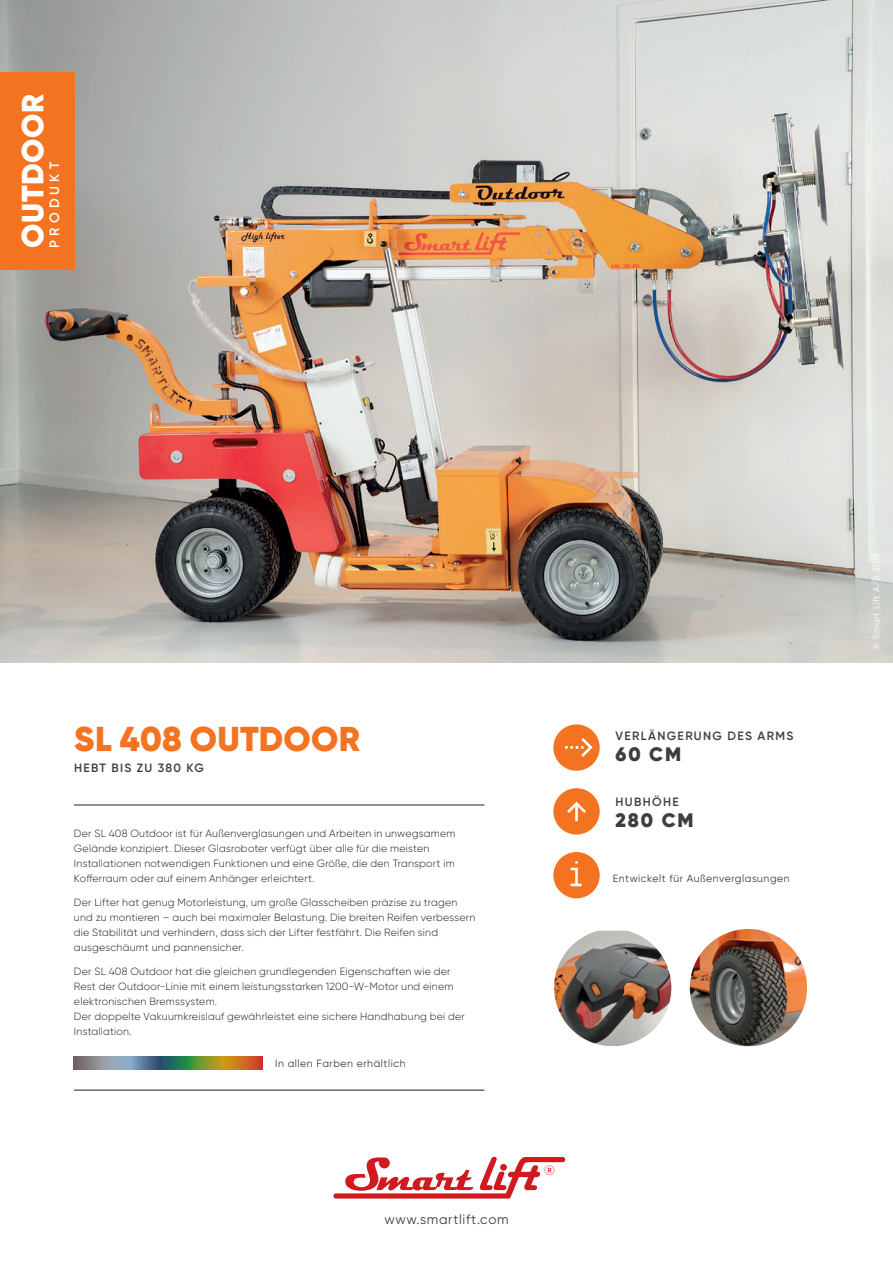
<style>
.page{position:relative;width:893px;height:1263px;background:#fff}
.page>*{position:absolute;margin:0;border:0;box-sizing:border-box;transform-origin:0 0}
.Produkt_-_navn__oran{font:900 34.5px "Gilroy";letter-spacing:.005em;color:#f47321}
.t1{font:900 30.75px "Gilroy";letter-spacing:.02em;color:#fff}
.t2{font:900 19.5px "Gilroy";letter-spacing:.095em;color:#3e3e3f}
.t3{font:13.5px "Gilroy";letter-spacing:.05em;color:#3e3e3f}
.t4{font:600 13.5px "Gilroy";letter-spacing:.31em;color:#fff}
.t5{font:13.5px "Gilroy";color:#d1232a}
.Produkt_-_Rubrik_ove{font:600 12px "Gilroy";letter-spacing:.11em;color:#3e3e3f}
.Produkt_-_brødtekst{font:300 10.5px/15px "Gilroy";letter-spacing:.02em;color:#231f20}
.t6{font:10.5px "Gilroy";letter-spacing:.05em;color:#3e3e3f}
.t7{font:9px "Gilroy";letter-spacing:.05em;color:#fff}
</style>
<div class="page">
<svg style="left:333px;top:1156px;width:232px;height:42px"></svg>
<img style="left:0;top:0;width:893px;height:662px">
<div style="left:0;top:72px;width:74px;height:198px;background:#f47321"></div>
<hr style="left:74px;top:805px;width:410px;height:1px;background:#231f20">
<hr style="left:74px;top:1090px;width:410px;height:1px;background:#231f20">
<svg style="left:74px;top:1057px;width:188px;height:12px;background:#7f8163"></svg>
<img style="left:690px;top:929px;width:117px;height:117px;border-radius:59px">
<img style="left:554px;top:931px;width:117px;height:115px">
<div style="left:553px;top:788px;width:47px;height:46px;background:#f47321;border-radius:50%"></div>
<hr style="left:575px;top:805px;width:3px;height:16px;background:#fff">
<svg style="left:567px;top:801px;width:19px;height:15px"></svg>
<div style="left:553px;top:852px;width:47px;height:46px;background:#f47321;border-radius:50%"></div>
<hr style="left:575px;top:869px;width:3px;height:16px;background:#fff">
<svg style="left:571px;top:861px;width:7px;height:9px"></svg>
<svg style="left:570px;top:884px;width:11px;height:2px"></svg>
<div style="left:553px;top:724px;width:47px;height:47px;background:#f47321;border-radius:50%"></div>
<svg style="left:565px;top:738px;width:28px;height:19px"></svg>
<p class="t1" style="left:13px;top:248px;width:155px;rotate:-90deg">OUTDOOR</p>
<p class="t4" style="left:46px;top:248px;width:87px;rotate:-90deg">PRODUKT</p>
<p class="Produkt_-_navn__oran" style="left:74px;top:717px;width:287px">SL 408 OUTDOOR</p>
<p class="Produkt_-_Rubrik_ove" style="left:74px;top:760px;width:131px">HEBT BIS ZU 380 KG</p>
<p class="Produkt_-_brødtekst" style="left:74px;top:826px;width:383px">Der SL 408 Outdoor ist für Außenverglasungen und Arbeiten in unwegsamem Gelände konzipiert. Dieser Glasroboter verfügt über alle für die meisten Installationen notwendigen Funktionen und eine Größe, die den Transport im Kofferraum oder auf einem Anhänger erleichtert.</p>
<p class="Produkt_-_brødtekst" style="left:74px;top:895px;width:403px">Der Lifter hat genug Motorleistung, um große Glasscheiben präzise zu tragen und zu montieren – auch bei maximaler Belastung. Die breiten Reifen verbessern die Stabilität und verhindern, dass sich der Lifter festfährt. Die Reifen sind ausgeschäumt und pannensicher.</p>
<p class="Produkt_-_brødtekst" style="left:74px;top:964px;width:392px">Der SL 408 Outdoor hat die gleichen grundlegenden Eigenschaften wie der Rest der Outdoor-Linie mit einem leistungsstarken 1200-W-Motor und einem elektronischen Bremssystem.<br>Der doppelte Vakuumkreislauf gewährleistet eine sichere Handhabung bei der Installation.</p>
<p class="t6" style="left:275px;top:1057px;width:132px">In allen Farben erhältlich</p>
<p class="t3" style="left:384px;top:1211px;width:126px">www.smartlift.com</p>
<p class="t5" style="left:544px;top:1162px;width:12px">®</p>
<p class="Produkt_-_Rubrik_ove" style="left:616px;top:728px;width:179px">VERLÄNGERUNG DES ARMS</p>
<p class="t2" style="left:616px;top:742px;width:67px">60 CM</p>
<p class="Produkt_-_Rubrik_ove" style="left:616px;top:794px;width:65px">HUBHÖHE</p>
<p class="t2" style="left:616px;top:808px;width:80px">280 CM</p>
<p class="t6" style="left:613px;top:872px;width:178px">Entwickelt für Außenverglasungen</p>
<p class="t7" style="left:871px;top:649px;width:98px;rotate:-90deg">© Smart Lift A/S 2018</p>
</div>
